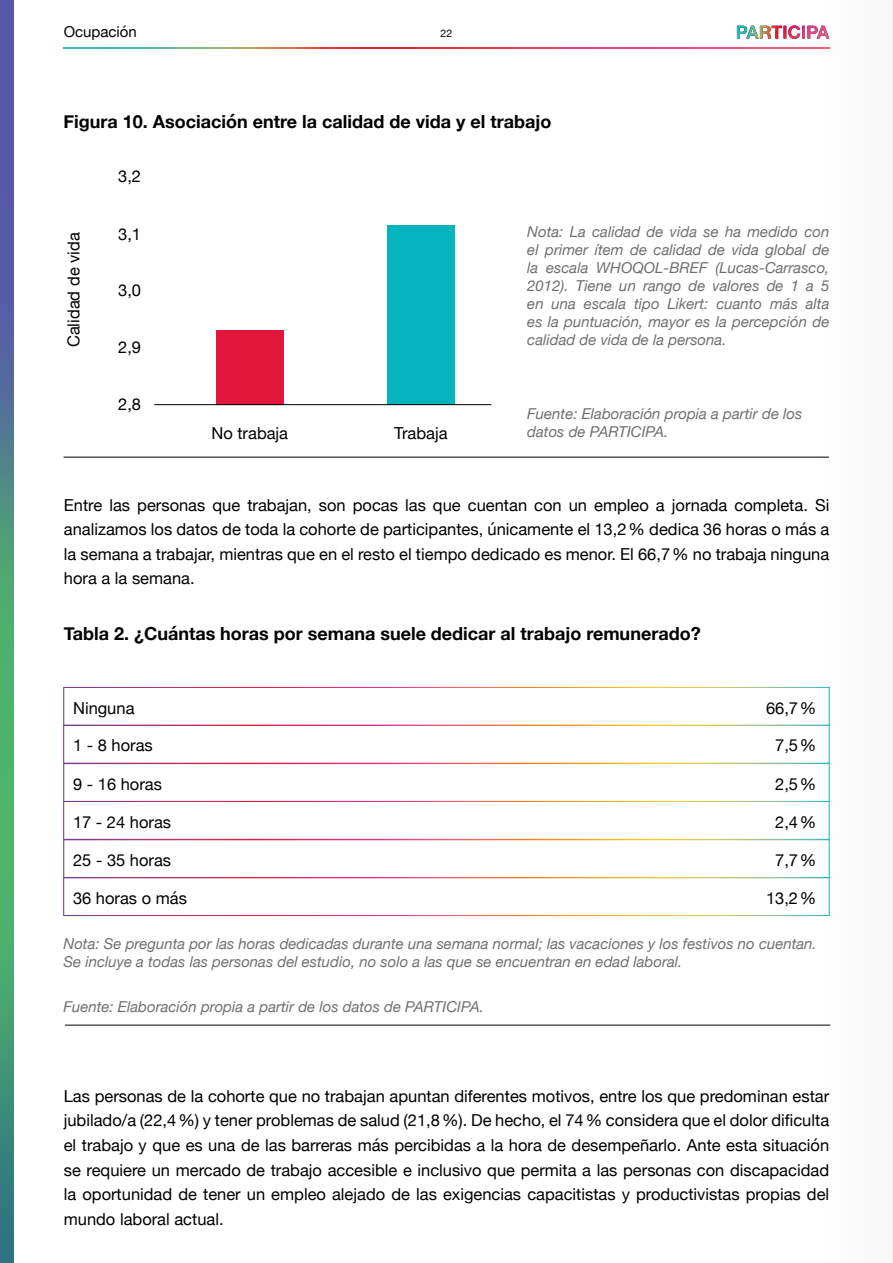
<style>
.page{position:relative;width:893px;height:1263px;background:#fff}
.page>*{position:absolute;margin:0;border:0;box-sizing:border-box;transform-origin:0 0}
.t1{font:700 18px "Helvetica Neue";color:#000}
.t2{font:16.5px/24.6px "Helvetica Neue";color:#000;text-align:justify}
.t3{font:italic 15px/18px "Helvetica Neue";color:#706f6f}
.t4{font:15px "Helvetica Neue";color:#000}
.t5{font:10.5px "Helvetica Neue";color:#000}
</style>
<div class="page">
<div style="left:815px;top:0;width:78px;height:1263px;background:#fbfbfb"></div>
<hr style="left:892px;top:0;width:1px;height:1263px;background:#ededed">
<img style="left:737px;top:25px;width:92px;height:14px">
<img style="left:64px;top:47px;width:765px;height:1px">
<div style="left:387px;top:225px;width:68px;height:179px;background:#05b4bd"></div>
<div style="left:216px;top:330px;width:68px;height:74px;background:#e3163c"></div>
<hr style="left:154px;top:404px;width:337px;height:1px;background:#000">
<div style="left:63px;top:687px;width:767px;height:39px;border:1px solid #fff"></div>
<div style="left:63px;top:763px;width:767px;height:39px;border:1px solid #fff"></div>
<div style="left:63px;top:839px;width:767px;height:39px;border:1px solid #fff"></div>
<div style="left:63px;top:725px;width:767px;height:39px;border:1px solid #fff"></div>
<div style="left:63px;top:801px;width:767px;height:39px;border:1px solid #fff"></div>
<div style="left:63px;top:877px;width:767px;height:39px;border:1px solid #fff"></div>
<hr style="left:63px;top:457px;width:766px;height:1px;background:#000">
<hr style="left:65px;top:1025px;width:765px;height:1px;background:#000">
<svg style="left:0;top:0;width:13px;height:1263px;background:#4c8885"></svg>
<p class="t4" style="left:64px;top:21px;width:75px">Ocupación</p>
<p class="t5" style="left:441px;top:26px;width:13px">22</p>
<p class="t1" style="left:64px;top:108px;width:489px">Figura 10. Asociación entre la calidad de vida y el trabajo</p>
<p class="t2" style="left:62px;top:347px;width:116px;rotate:-90deg">Calidad de vida</p>
<p class="t2" style="left:118px;top:164px;width:24px">3,2</p>
<p class="t2" style="left:118px;top:223px;width:24px">3,1</p>
<p class="t2" style="left:118px;top:279px;width:24px">3,0</p>
<p class="t2" style="left:118px;top:336px;width:24px">2,9</p>
<p class="t2" style="left:118px;top:393px;width:24px">2,8</p>
<p class="t2" style="left:211px;top:421px;width:78px">No trabaja</p>
<p class="t2" style="left:394px;top:421px;width:55px">Trabaja</p>
<p class="t3" style="left:527px;top:224px;width:304px;text-align:justify">Nota: La calidad de vida se ha medido con el primer ítem de calidad de vida global de la escala WHOQOL-BREF (Lucas-Carrasco, 2012). Tiene un rango de valores de 1 a 5 en una escala tipo Likert: cuanto más alta es la puntuación, mayor es la percepción de calidad de vida de la persona.</p>
<p class="t3" style="left:527px;top:405px;width:277px">Fuente: Elaboración propia a partir de los datos de PARTICIPA.</p>
<p class="t2" style="left:64px;top:493px;width:767px">Entre las personas que trabajan, son pocas las que cuentan con un empleo a jornada completa. Si analizamos los datos de toda la cohorte de participantes, únicamente el 13,2% dedica 36 horas o más a la semana a trabajar, mientras que en el resto el tiempo dedicado es menor. El 66,7% no trabaja ninguna hora a la semana.</p>
<p class="t1" style="left:64px;top:619px;width:638px">Tabla 2. ¿Cuántas horas por semana suele dedicar al trabajo remunerado?</p>
<p class="t2" style="left:73px;top:696px;width:63px">Ninguna</p>
<p class="t2" style="left:766px;top:696px;width:52px">66,7%</p>
<p class="t2" style="left:73px;top:734px;width:81px">1 - 8 horas</p>
<p class="t2" style="left:775px;top:734px;width:43px">7,5%</p>
<p class="t2" style="left:73px;top:772px;width:90px">9 - 16 horas</p>
<p class="t2" style="left:775px;top:772px;width:43px">2,5%</p>
<p class="t2" style="left:73px;top:810px;width:100px">17 - 24 horas</p>
<p class="t2" style="left:775px;top:810px;width:43px">2,4%</p>
<p class="t2" style="left:73px;top:849px;width:100px">25 - 35 horas</p>
<p class="t2" style="left:775px;top:849px;width:43px">7,7%</p>
<p class="t2" style="left:73px;top:886px;width:116px">36 horas o más</p>
<p class="t2" style="left:766px;top:886px;width:52px">13,2%</p>
<p class="t3" style="left:64px;top:935px;width:755px">Nota: Se pregunta por las horas dedicadas durante una semana normal; las vacaciones y los festivos no cuentan.<br>Se incluye a todas las personas del estudio, no solo a las que se encuentran en edad laboral.</p>
<p class="t3" style="left:64px;top:999px;width:422px">Fuente: Elaboración propia a partir de los datos de PARTICIPA.</p>
<p class="t2" style="left:64px;top:1084px;width:767px">Las personas de la cohorte que no trabajan apuntan diferentes motivos, entre los que predominan estar jubilado/a (22,4%) y tener problemas de salud (21,8%). De hecho, el 74% considera que el dolor dificulta el trabajo y que es una de las barreras más percibidas a la hora de desempeñarlo. Ante esta situación se requiere un mercado de trabajo accesible e inclusivo que permita a las personas con discapacidad la oportunidad de tener un empleo alejado de las exigencias capacitistas y productivistas propias del mundo laboral actual.</p>
</div>
